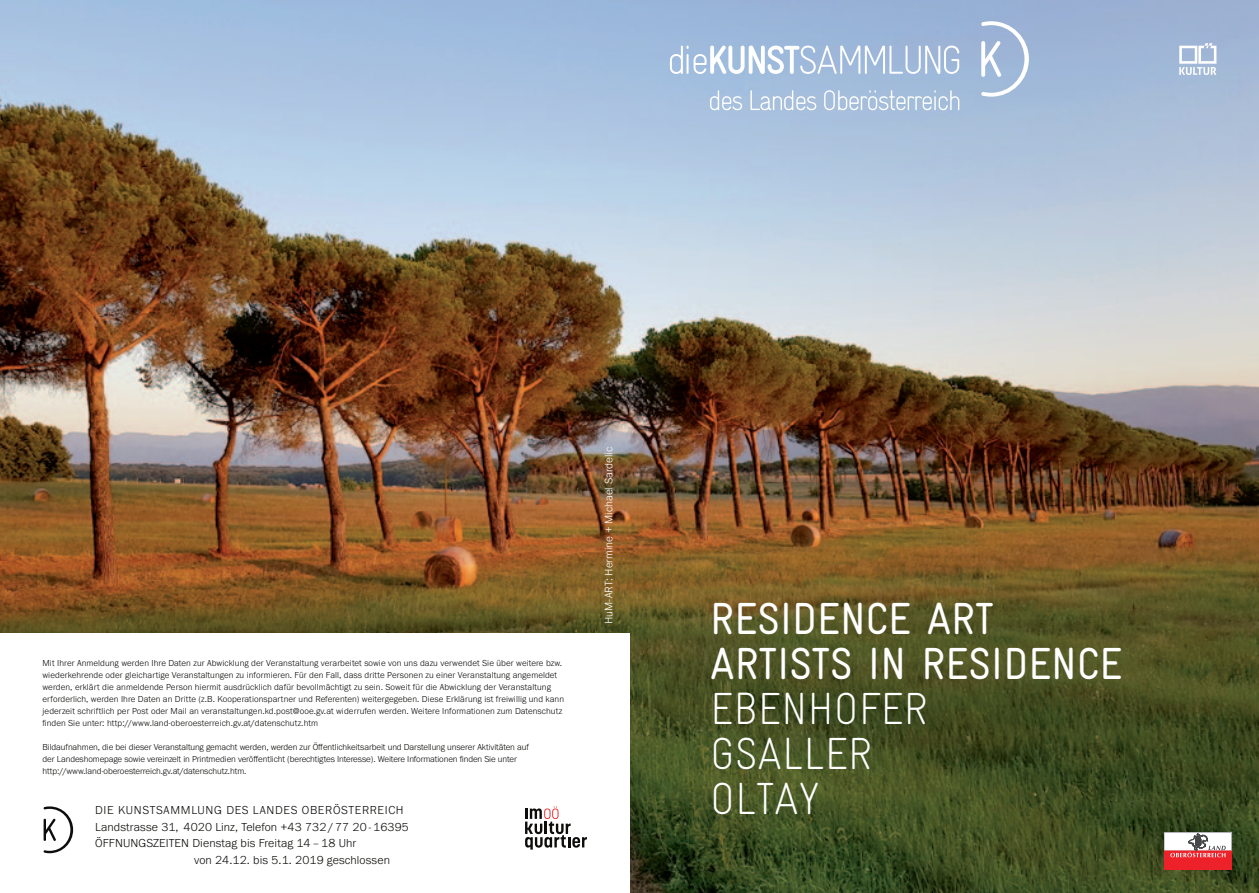
<style>
.page{position:relative;width:1259px;height:893px;background:#fff}
.page>*{position:absolute;margin:0;border:0;box-sizing:border-box;transform-origin:0 0}
.t1{font:condensed 45px/45px "Gravur";color:#fff}
.t2{font:300 condensed 45px/45px "Gravur";color:#fff}
.t3{font:300 12px "Franklin Gothic URW";letter-spacing:.01em;color:#0e0d0b}
.t4{font:300 12px "Franklin Gothic URW";letter-spacing:.06em;color:#0e0d0b}
.t5{font:300 11.25px "Franklin Gothic URW";color:#fff}
.t6{font:300 9px/12px "Franklin Gothic URW";letter-spacing:.005em;color:#0e0d0b}
</style>
<div class="page">
<img style="left:0;top:0;width:1259px;height:893px">
<div style="left:0;top:634px;width:629px;height:259px;background:#fff"></div>
<svg style="left:1179px;top:43px;width:37px;height:32px"></svg>
<svg style="left:981px;top:21px;width:48px;height:76px"></svg>
<svg style="left:670px;top:46px;width:289px;height:28px"></svg>
<svg style="left:710px;top:90px;width:32px;height:20px"></svg>
<svg style="left:750px;top:90px;width:66px;height:20px"></svg>
<svg style="left:824px;top:90px;width:135px;height:20px;background:#b8cce2"></svg>
<div style="left:1164px;top:833px;width:67px;height:18px;background:#fff"></div>
<div style="left:1164px;top:833px;width:67px;height:18px;border:1px solid #b0b4b8"></div>
<div style="left:1164px;top:851px;width:67px;height:18px;background:#ed2129"></div>
<svg style="left:1170px;top:833px;width:55px;height:24px"></svg>
<svg style="left:525px;top:806px;width:62px;height:44px"></svg>
<svg style="left:43px;top:806px;width:30px;height:47px"></svg>
<p class="t6" style="left:43px;top:657px;width:523px">Mit Ihrer Anmeldung werden Ihre Daten zur Abwicklung der Veranstaltung verarbeitet sowie von uns dazu verwendet Sie über weitere bzw. wiederkehrende oder gleichartige Veranstaltungen zu informieren. Für den Fall, dass dritte Personen zu einer Veranstaltung angemeldet werden, erklärt die anmeldende Person hiermit ausdrücklich dafür bevollmächtigt zu sein. Soweit für die Abwicklung der Veranstaltung erforderlich, werden Ihre Daten an Dritte (z.B. Kooperationspartner und Referenten) weitergegeben. Diese Erklärung ist freiwillig und kann jederzeit schriftlich per Post oder Mail an veranstaltungen.kd.post@ooe.gv.at widerrufen werden. Weitere Informationen zum Datenschutz finden Sie unter: http://www.land-oberoesterreich.gv.at/datenschutz.htm</p>
<p class="t6" style="left:43px;top:741px;width:488px">Bildaufnahmen, die bei dieser Veranstaltung gemacht werden, werden zur Öffentlichkeitsarbeit und Darstellung unserer Aktivitäten auf der Landeshomepage sowie vereinzelt in Printmedien veröffentlicht (berechtigtes Interesse). Weitere Informationen finden Sie unter http://www.land-oberoesterreich.gv.at/datenschutz.htm.</p>
<h2 class="t4" style="left:95px;top:803px;width:310px">DIE KUNSTSAMMLUNG DES LANDES OBERÖSTERREICH</h2>
<h2 class="t3" style="left:95px;top:819px;width:315px">Landstrasse 31, 4020 Linz, Telefon +43 732/77 20-16395</h2>
<h2 class="t3" style="left:95px;top:836px;width:263px">ÖFFNUNGSZEITEN Dienstag bis Freitag 14–18 Uhr</h2>
<h2 class="t3" style="left:194px;top:852px;width:197px">von 24.12. bis 5.1. 2019 geschlossen</h2>
<p class="t5" style="left:601px;top:624px;width:178px;rotate:-90deg">HuM-ART: Hermine + Michael Sardelic</p>
<h1 class="t1" style="left:710px;top:596px;width:413px">RESIDENCE ART<br>ARTISTS IN RESIDENCE</h1>
<h1 class="t2" style="left:710px;top:686px;width:219px">EBENHOFER<br>GSALLER<br>O LTAY</h1>
</div>
